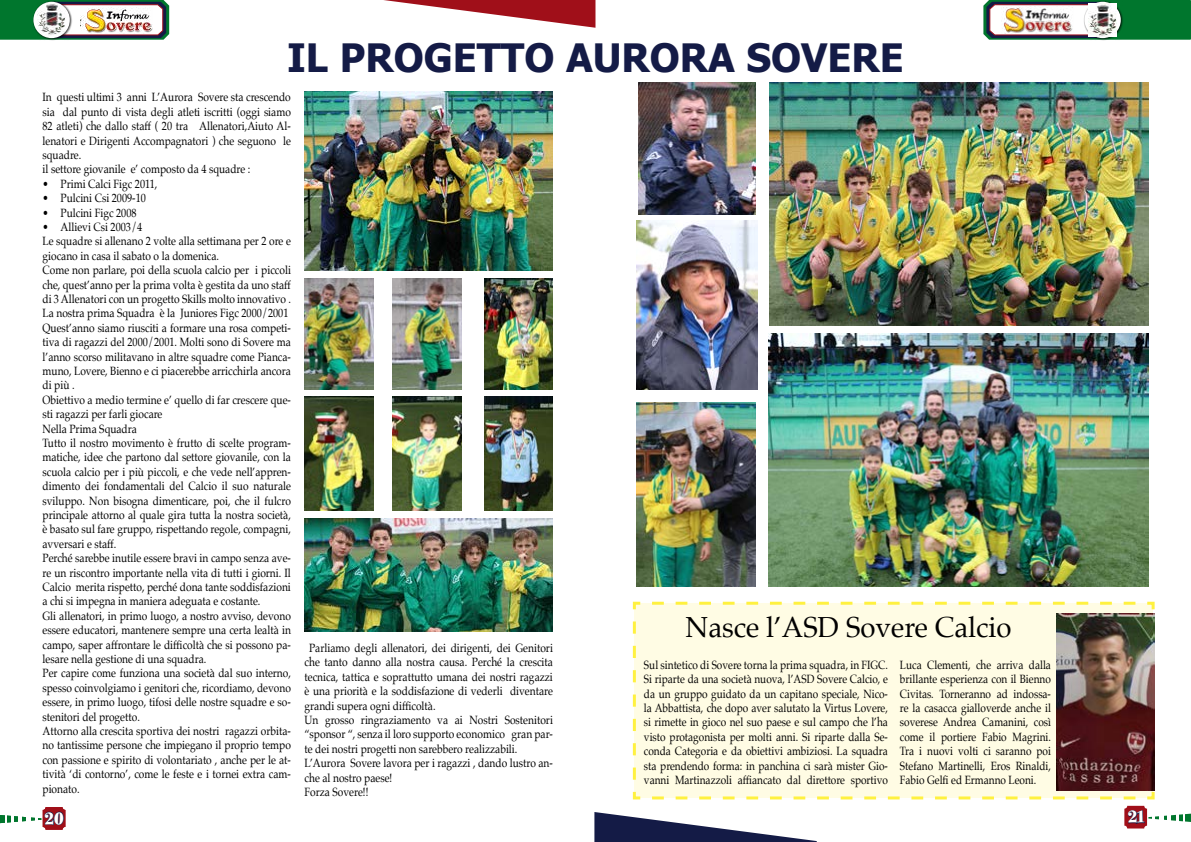
<style>
.page{position:relative;width:1191px;height:842px;background:#fff}
.page>*{position:absolute;margin:0;border:0;box-sizing:border-box;transform-origin:0 0}
.t1{font:700 39px "Tahoma";color:#141b46}
.t2{font:29px "Palatino";color:#000;scale:.95 1}
.t3{font:22px "Spumoni LP";color:#fff}
.t4{font:12px/14.4px "Palatino";color:#000;scale:.85 1}
.t5{font:12px/14.4px "Palatino";color:#000;text-align:justify;scale:.84 1}
</style>
<div class="page">
<div style="left:1124px;top:806px;width:23px;height:22px;background:#a00f19;border-radius:3px"></div>
<svg style="left:1128px;top:805px;width:63px;height:24px"></svg>
<svg style="left:594px;top:812px;width:222px;height:30px"></svg>
<svg style="left:384px;top:0;width:211px;height:28px"></svg>
<div style="left:43px;top:807px;width:22px;height:23px;background:#a00f19;border-radius:3px"></div>
<svg style="left:0;top:810px;width:64px;height:15px"></svg>
<div style="left:26px;top:806px;width:5px;height:26px;background:#fff"></div>
<hr style="left:35px;top:806px;width:3px;height:26px;background:#fff">
<hr style="left:19px;top:806px;width:3px;height:26px;background:#fff">
<hr style="left:11px;top:806px;width:3px;height:26px;background:#fff">
<hr style="left:5px;top:806px;width:2px;height:26px;background:#fff">
<svg style="left:0;top:0;width:169px;height:40px"></svg>
<img style="left:81px;top:7px;width:72px;height:26px">
<div style="left:32px;top:1px;width:40px;height:40px;background:#000;opacity:.75"></div>
<svg style="left:33px;top:2px;width:37px;height:36px"></svg>
<img style="left:37px;top:3px;width:29px;height:34px">
<svg style="left:983px;top:0;width:208px;height:40px;background:#387f55"></svg>
<img style="left:1001px;top:7px;width:73px;height:26px">
<div style="left:1083px;top:1px;width:40px;height:40px;background:#000;opacity:.75"></div>
<div style="left:1084px;top:2px;width:36px;height:36px;background:#fff;border-radius:50%"></div>
<img style="left:1088px;top:3px;width:29px;height:34px">
<img style="left:769px;top:82px;width:379px;height:244px">
<img style="left:304px;top:279px;width:69px;height:110px">
<img style="left:304px;top:397px;width:69px;height:113px">
<img style="left:392px;top:279px;width:69px;height:110px">
<img style="left:392px;top:397px;width:69px;height:113px">
<img style="left:484px;top:279px;width:69px;height:110px">
<img style="left:484px;top:397px;width:69px;height:113px">
<img style="left:304px;top:518px;width:249px;height:113px">
<div style="left:632px;top:601px;width:523px;height:199px;background:#fffce4"></div>
<img style="left:769px;top:334px;width:379px;height:253px">
<img style="left:636px;top:221px;width:121px;height:168px">
<img style="left:638px;top:82px;width:117px;height:132px">
<img style="left:636px;top:403px;width:119px;height:184px">
<img style="left:304px;top:91px;width:249px;height:180px">
<img style="left:1056px;top:613px;width:98px;height:177px">
<h1 class="t1" style="left:287px;top:31px;width:618px">IL PROGETTO AURORA SOVERE</h1>
<p class="t4" style="left:43px;top:90px;width:294px">In questi ultimi 3 anni L’Aurora Sovere sta crescendo sia dal punto di vista degli atleti iscritti (oggi siamo 82 atleti) che dallo staff ( 20 tra Allenatori,Aiuto Al&shy;lenatori e Dirigenti Accompagnatori ) che seguono le squadre.<br>il settore giovanile e’ composto da 4 squadre :</p>
<p class="t4" style="left:43px;top:176px;width:137px">• Primi Calci Figc 2011,</p>
<p class="t4" style="left:43px;top:191px;width:123px">• Pulcini Csi 2009-10</p>
<p class="t4" style="left:43px;top:205px;width:112px">• Pulcini Figc 2008</p>
<p class="t4" style="left:43px;top:220px;width:294px">• Allievi Csi 2003/4<br>Le squadre si allenano 2 volte alla settimana per 2 ore e giocano in casa il sabato o la domenica.<br>Come non parlare, poi della scuola calcio per i piccoli che, quest’anno per la prima volta è gestita da uno staff di 3 Allenatori con un progetto Skills molto innovativo .<br>La nostra prima Squadra è la Juniores Figc 2000/2001<br>Quest’anno siamo riusciti a formare una rosa competi&shy;tiva di ragazzi del 2000/2001. Molti sono di Sovere ma l’anno scorso militavano in altre squadre come Pianca&shy;muno, Lovere, Bienno e ci piacerebbe arricchirla ancora di più .<br>Obiettivo a medio termine e’ quello di far crescere que&shy;sti ragazzi per farli giocare<br>Nella Prima Squadra<br>Tutto il nostro movimento è frutto di scelte program&shy;matiche, idee che partono dal settore giovanile, con la scuola calcio per i più piccoli, e che vede nell’appren&shy;dimento dei fondamentali del Calcio il suo naturale sviluppo. Non bisogna dimenticare, poi, che il fulcro principale attorno al quale gira tutta la nostra società, è basato sul fare gruppo, rispettando regole, compagni, avversari e staff.<br>Perché sarebbe inutile essere bravi in campo senza ave&shy;re un riscontro importante nella vita di tutti i giorni. Il Calcio merita rispetto, perché dona tante soddisfazioni a chi si impegna in maniera adeguata e costante.<br>Gli allenatori, in primo luogo, a nostro avviso, devono essere educatori, mantenere sempre una certa lealtà in campo, saper affrontare le difficoltà che si possono pa&shy;lesare nella gestione di una squadra.<br>Per capire come funziona una società dal suo interno, spesso coinvolgiamo i genitori che, ricordiamo, devono essere, in primo luogo, tifosi delle nostre squadre e so&shy;stenitori del progetto.<br>Attorno alla crescita sportiva dei nostri ragazzi orbita&shy;no tantissime persone che impiegano il proprio tempo con passione e spirito di volontariato , anche per le at&shy;tività ‘di contorno’, come le feste e i tornei extra cam&shy;pionato.</p>
<h2 class="t2" style="left:685px;top:603px;width:344px">Nasce l’ASD Sovere Calcio</h2>
<p class="t5" style="left:644px;top:657px;width:292px">Sul sintetico di Sovere torna la prima squadra, in FIGC.<br>Si riparte da una società nuova, l’ASD Sovere Calcio, e da un gruppo guidato da un capitano speciale, Nico&shy;la Abbattista, che dopo aver salutato la Virtus Lovere, si rimette in gioco nel suo paese e sul campo che l’ha visto protagonista per molti anni. Si riparte dalla Se&shy;conda Categoria e da obiettivi ambiziosi. La squadra sta prendendo forma: in panchina ci sarà mister Gio&shy;vanni Martinazzoli affiancato dal direttore sportivo</p>
<p class="t5" style="left:900px;top:657px;width:181px">Luca Clementi, che arriva dalla brillante esperienza con il Bienno Civitas. Torneranno ad indossa&shy;re la casacca gialloverde anche il soverese Andrea Camanini, così come il portiere Fabio Magrini.<br>Tra i nuovi volti ci saranno poi Stefano Martinelli, Eros Rinaldi, Fabio Gelfi ed Ermanno Leoni.</p>
<p class="t4" style="left:304px;top:641px;width:294px;text-indent:5px">Parliamo degli allenatori, dei dirigenti, dei Genitori che tanto danno alla nostra causa. Perché la crescita tecnica, tattica e soprattutto umana dei nostri ragazzi è una priorità e la soddisfazione di vederli diventare grandi supera ogni difficoltà.<br>Un grosso ringraziamento va ai Nostri Sostenitori “sponsor “, senza il loro supporto economico gran par&shy;te dei nostri progetti non sarebbero realizzabili.<br>L’Aurora Sovere lavora per i ragazzi , dando lustro an&shy;che al nostro paese!<br>Forza Sovere!!</p>
<h3 class="t3" style="left:44px;top:806px;width:21px">20</h3>
<h3 class="t3" style="left:1127px;top:805px;width:18px">21</h3>
</div>
